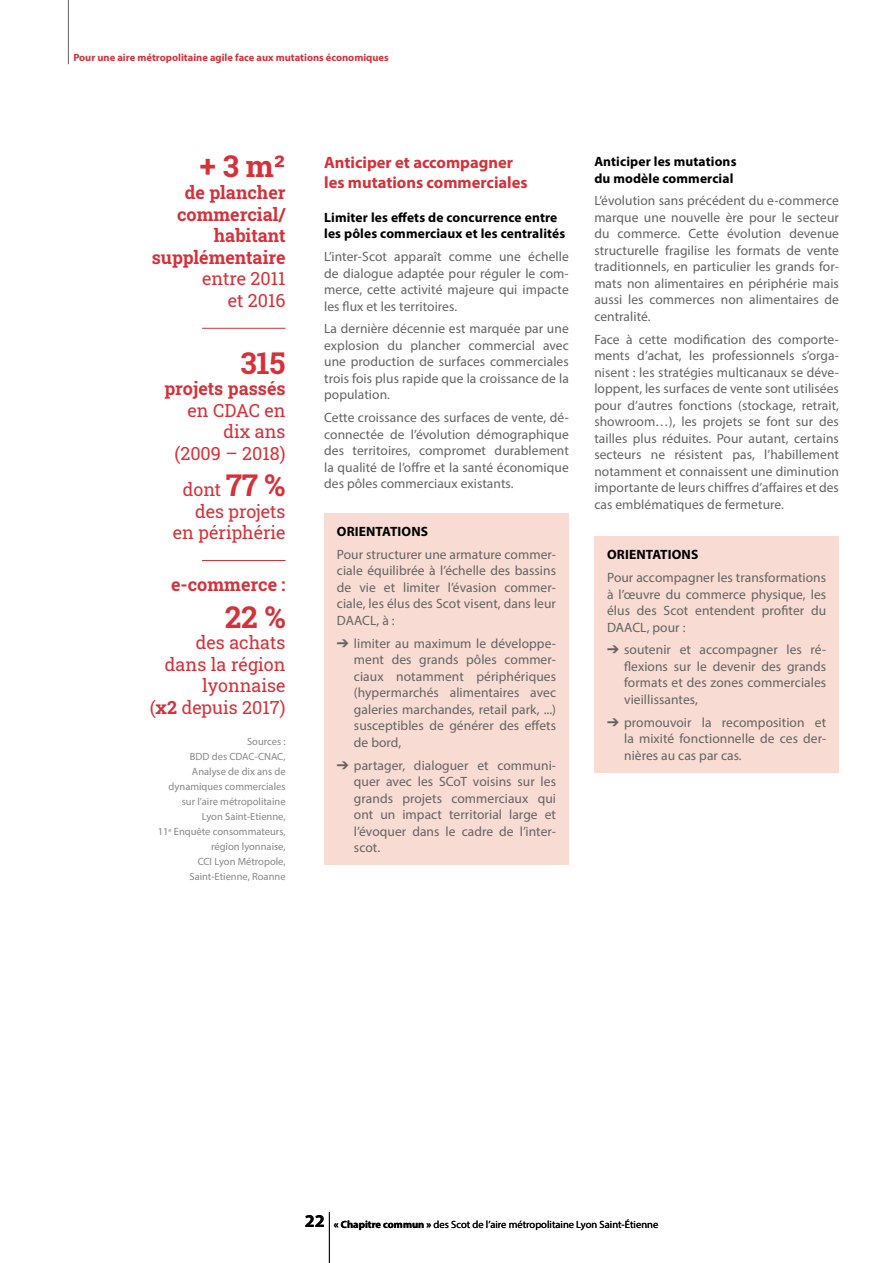
<style>
.page{position:relative;width:893px;height:1263px;background:#fff}
.page>*{position:absolute;margin:0;border:0;box-sizing:border-box;transform-origin:0 0}
.t1{font:700 30px "Roboto Slab";letter-spacing:-.01em;color:#d5313a}
.t2{font:18px/21.6px "Roboto Slab";color:#d5313a;text-align:right}
.t3{font:700 18px/21.6px "Roboto Slab";color:#d5313a;text-align:right}
.t4{font:700 18px "Myriad Pro";color:#000}
.t5{font:700 16.5px/19.8px "Myriad Pro";color:#d5313a}
.t6{font:13.5px/16.5px "Myriad Pro";letter-spacing:.005em;color:#646363;text-align:justify}
.t7{font:700 13.5px/16.5px "Myriad Pro";letter-spacing:.01em;color:#000}
.t8{font:10.5px/15px "Myriad Pro";color:#878787;text-align:right}
.t9{font:10.5px "Myriad Pro";color:#000}
.t10{font:700 10.5px "Myriad Pro";color:#d5313a}
.s1{font-weight:700;font-size:30px}
.s2{font-weight:700}
</style>
<div class="page">
<hr style="left:329px;top:1212px;width:1px;height:51px;background:#000">
<hr style="left:68px;top:0;width:1px;height:64px;background:#646363">
<hr style="left:202px;top:328px;width:84px;height:1px;background:#d5313a">
<hr style="left:202px;top:560px;width:84px;height:1px;background:#d5313a">
<div style="left:324px;top:513px;width:245px;height:352px;background:#f8dbd3"></div>
<div style="left:594px;top:536px;width:245px;height:237px;background:#f8dbd3"></div>
<p class="t10" style="left:73px;top:51px;width:317px">Pour une aire métropolitaine agile face aux mutations économiques</p>
<h1 class="t1" style="left:200px;top:146px;width:87px">+ 3 m²</h1>
<h2 class="t3" style="left:152px;top:181px;width:135px">de plancher commercial/ habitant supplémentaire</h2>
<h2 class="t2" style="left:202px;top:268px;width:85px">entre 2011 et 2016</h2>
<h1 class="t1" style="left:241px;top:342px;width:46px">315</h1>
<h2 class="t3" style="left:164px;top:377px;width:123px">projets passés</h2>
<h2 class="t2" style="left:175px;top:399px;width:113px">en CDAC en dix ans (2009 – 2018)</h2>
<h2 class="t2" style="left:173px;top:478px;width:114px">dont <span class="s1">77 % </span>des projets en périphérie</h2>
<h2 class="t3" style="left:171px;top:574px;width:116px">e-commerce :</h2>
<h1 class="t1" style="left:225px;top:596px;width:62px">22 %</h1>
<h2 class="t2" style="left:150px;top:631px;width:137px">des achats<br>dans la région lyonnaise<br>(<span class="s2">x2</span> depuis 2017)</h2>
<p class="t8" style="left:158px;top:734px;width:129px">Sources :<br>BDD des CDAC-CNAC,<br>Analyse de dix ans de dynamiques commerciales sur l’aire métropolitaine<br>Lyon Saint-Etienne,<br>11<sup>e</sup> Enquête consommateurs, région lyonnaise,<br>CCI Lyon Métropole,<br>Saint-Etienne, Roanne</p>
<p class="t5" style="left:324px;top:152px;width:205px">Anticiper et accompagner les mutations commerciales</p>
<p class="t7" style="left:324px;top:208px;width:243px">Limiter les effets de concurrence entre les pôles commerciaux et les centralités</p>
<p class="t6" style="left:324px;top:248px;width:246px">L’inter-Scot apparaît comme une échelle de dialogue adaptée pour réguler le com&shy;merce, cette activité majeure qui impacte les flux et les territoires.</p>
<p class="t6" style="left:324px;top:320px;width:246px">La dernière décennie est marquée par une explosion du plancher commercial avec une production de surfaces commerciales trois fois plus rapide que la croissance de la population.</p>
<p class="t6" style="left:324px;top:409px;width:246px">Cette croissance des surfaces de vente, dé&shy;connectée de l’évolution démographique des territoires, compromet durablement la qualité de l’offre et la santé économique des pôles commerciaux existants.</p>
<p class="t7" style="left:337px;top:523px;width:93px">ORIENTATIONS</p>
<p class="t6" style="left:337px;top:546px;width:221px">Pour structurer une armature commer&shy;ciale équilibrée à l’échelle des bassins de vie et limiter l’évasion commer&shy;ciale, les élus des Scot visent, dans leur DAACL, à :</p>
<p class="t6" style="left:354px;top:635px;width:204px;text-indent:-17px">➔ limiter au maximum le développe&shy;ment des grands pôles commer&shy;ciaux notamment périphériques (hypermarchés alimentaires avec galeries marchandes, retail park, ...) susceptibles de générer des effets de bord,</p>
<p class="t6" style="left:354px;top:757px;width:204px;text-indent:-17px">➔ partager, dialoguer et communi&shy;quer avec les SCoT voisins sur les grands projets commerciaux qui ont un impact territorial large et l’évoquer dans le cadre de l’inter&shy;scot.</p>
<p class="t7" style="left:594px;top:153px;width:144px">Anticiper les mutations du modèle commercial</p>
<p class="t6" style="left:594px;top:192px;width:246px">L’évolution sans précédent du e-commerce marque une nouvelle ère pour le secteur du commerce. Cette évolution devenue structurelle fragilise les formats de vente traditionnels, en particulier les grands for&shy;mats non alimentaires en périphérie mais aussi les commerces non alimentaires de centralité.</p>
<p class="t6" style="left:594px;top:331px;width:246px">Face à cette modification des comporte&shy;ments d’achat, les professionnels s’orga&shy;nisent : les stratégies multicanaux se déve&shy;loppent, les surfaces de vente sont utilisées pour d’autres fonctions (stockage, retrait, showroom…), les projets se font sur des tailles plus réduites. Pour autant, certains secteurs ne résistent pas, l’habillement notamment et connaissent une diminution importante de leurs chiffres d’affaires et des cas emblématiques de fermeture.</p>
<p class="t7" style="left:607px;top:546px;width:93px">ORIENTATIONS</p>
<p class="t6" style="left:607px;top:569px;width:221px">Pour accompagner les transformations à l’œuvre du commerce physique, les élus des Scot entendent profiter du DAACL, pour :</p>
<p class="t6" style="left:624px;top:641px;width:204px;text-indent:-17px">➔ soutenir et accompagner les ré&shy;flexions sur le devenir des grands formats et des zones commerciales vieillissantes,</p>
<p class="t6" style="left:624px;top:714px;width:204px;text-indent:-17px">➔ promouvoir la recomposition et la mixité fonctionnelle de ces der&shy;nières au cas par cas.</p>
<h2 class="t4" style="left:305px;top:1209px;width:21px">22</h2>
<p class="t9" style="left:334px;top:1218px;width:326px"><span class="s2">« Chapitre commun »</span> des Scot de l’aire métropolitaine Lyon Saint-Étienne</p>
</div>
